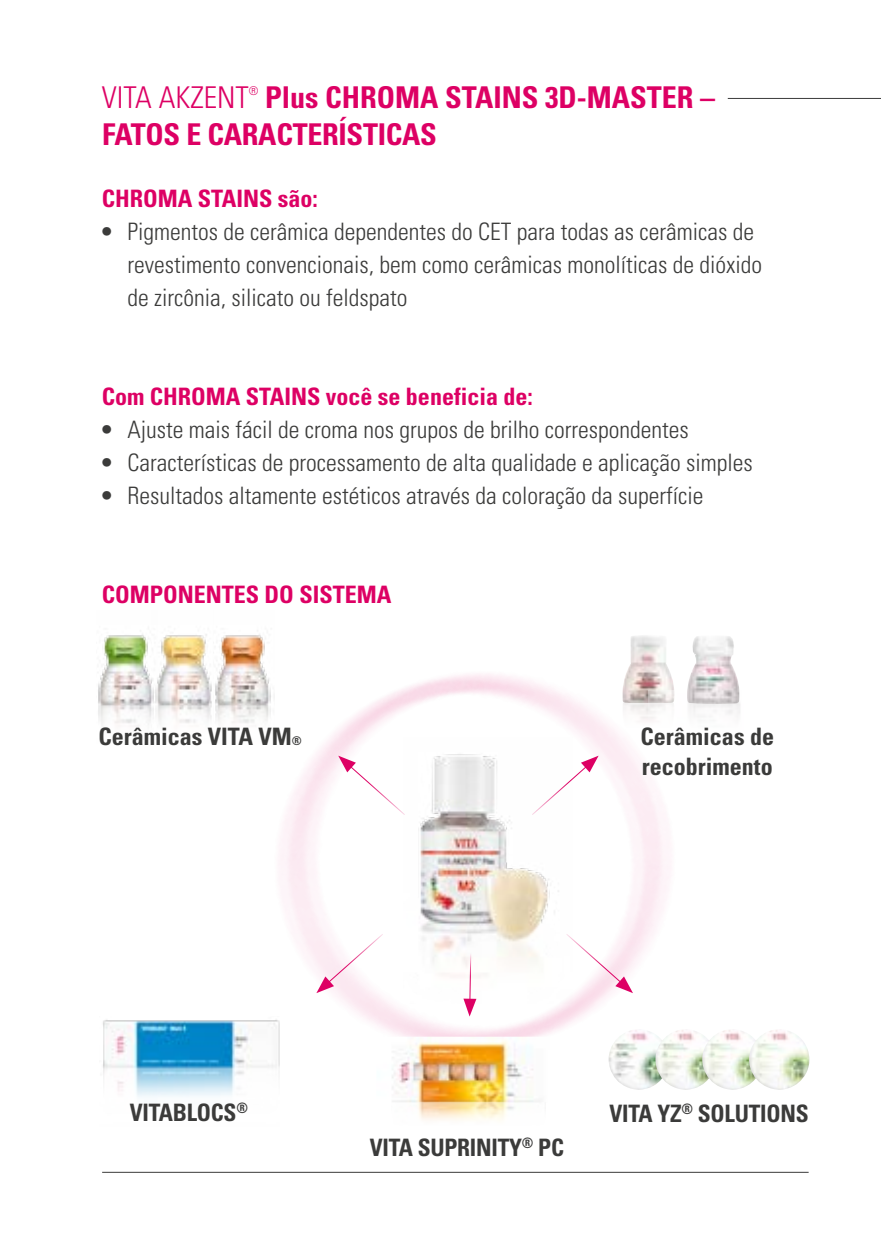
<style>
.page{position:relative;width:881px;height:1259px;background:#fff}
.page>*{position:absolute;margin:0;border:0;box-sizing:border-box;transform-origin:0 0}
.t1{font:700 condensed 30px/36.9px "Univers LT Std";letter-spacing:-.01em;color:#dd0064}
.t2{font:300 condensed 30px "Univers LT Std";color:#dd0064}
.t3{font:300 condensed 24px/33px "Univers LT Std";color:#3b3b3a}
.t4{font:700 condensed 24px/30px "Univers LT Std";letter-spacing:-.01em;color:#3b3b3a}
.t5{font:700 condensed 24px "Univers LT Std";color:#dd0064}
.t6{font:300 condensed 12px "Univers LT Std";color:#dd0064}
.s1{font-weight:700}
.s2{font-size:12px}
</style>
<div class="page">
<hr style="left:102px;top:1171px;width:706px;height:1px;background:#3b3b3a">
<img style="left:130px;top:674px;width:669px;height:499px">
<img style="left:376px;top:1102px;width:182px;height:64px">
<img style="left:376px;top:1036px;width:182px;height:66px">
<img style="left:103px;top:1016px;width:177px;height:110px">
<svg style="left:316px;top:933px;width:67px;height:60px"></svg>
<svg style="left:338px;top:755px;width:67px;height:60px"></svg>
<svg style="left:565px;top:933px;width:67px;height:60px"></svg>
<svg style="left:531px;top:755px;width:67px;height:60px"></svg>
<svg style="left:463px;top:941px;width:13px;height:75px"></svg>
<img style="left:98px;top:634px;width:54px;height:109px">
<img style="left:152px;top:634px;width:123px;height:109px">
<img style="left:622px;top:635px;width:52px;height:66px">
<img style="left:622px;top:701px;width:26px;height:68px">
<img style="left:608px;top:1029px;width:47px;height:60px">
<img style="left:655px;top:1029px;width:47px;height:60px">
<img style="left:702px;top:1029px;width:46px;height:60px">
<img style="left:748px;top:1029px;width:61px;height:60px">
<img style="left:648px;top:690px;width:130px;height:91px">
<img style="left:686px;top:636px;width:53px;height:68px">
<hr style="left:727px;top:98px;width:153px;height:1px;background:#3b3b3a">
<p class="t1" style="left:102px;top:79px;width:614px;text-indent:163px">Plus CHROMA STAINS 3D-MASTER –<br>FATOS E CARACTERÍSTICAS</p>
<p class="t2" style="left:102px;top:79px;width:148px">VITA AKZENT</p>
<p class="t6" style="left:248px;top:84px;width:11px">®</p>
<p class="t5" style="left:102px;top:184px;width:217px">CHROMA STAINS são:</p>
<p class="t3" style="left:127px;top:215px;width:636px;text-indent:-26px"><span class="s1">•</span> Pigmentos de cerâmica dependentes do CET para todas as cerâmicas de revestimento convencionais, bem como cerâmicas monolíticas de dióxido de zircônia, silicato ou feldspato</p>
<p class="t5" style="left:102px;top:382px;width:432px">Com CHROMA STAINS você se beneficia de:</p>
<p class="t3" style="left:102px;top:413px;width:588px"><span class="s1">•</span> Ajuste mais fácil de croma nos grupos de brilho correspondentes</p>
<p class="t3" style="left:102px;top:446px;width:652px"><span class="s1">•</span> Características de processamento de alta qualidade e aplicação simples</p>
<p class="t3" style="left:102px;top:479px;width:603px"><span class="s1">•</span> Resultados altamente estéticos através da coloração da superfície</p>
<p class="t5" style="left:102px;top:580px;width:291px">COMPONENTES DO SISTEMA</p>
<p class="t4" style="left:98px;top:721px;width:205px">Cerâmicas VITA VM<span class="s2">®</span></p>
<p class="t4" style="left:640px;top:721px;width:135px">Cerâmicas de recobrimento</p>
<p class="t4" style="left:130px;top:1097px;width:120px">VITABLOCS<sup>®</sup></p>
<p class="t4" style="left:370px;top:1132px;width:195px">VITA SUPRINITY<sup>®</sup> PC</p>
<p class="t4" style="left:609px;top:1098px;width:201px">VITA YZ<sup>®</sup> SOLUTIONS</p>
</div>
